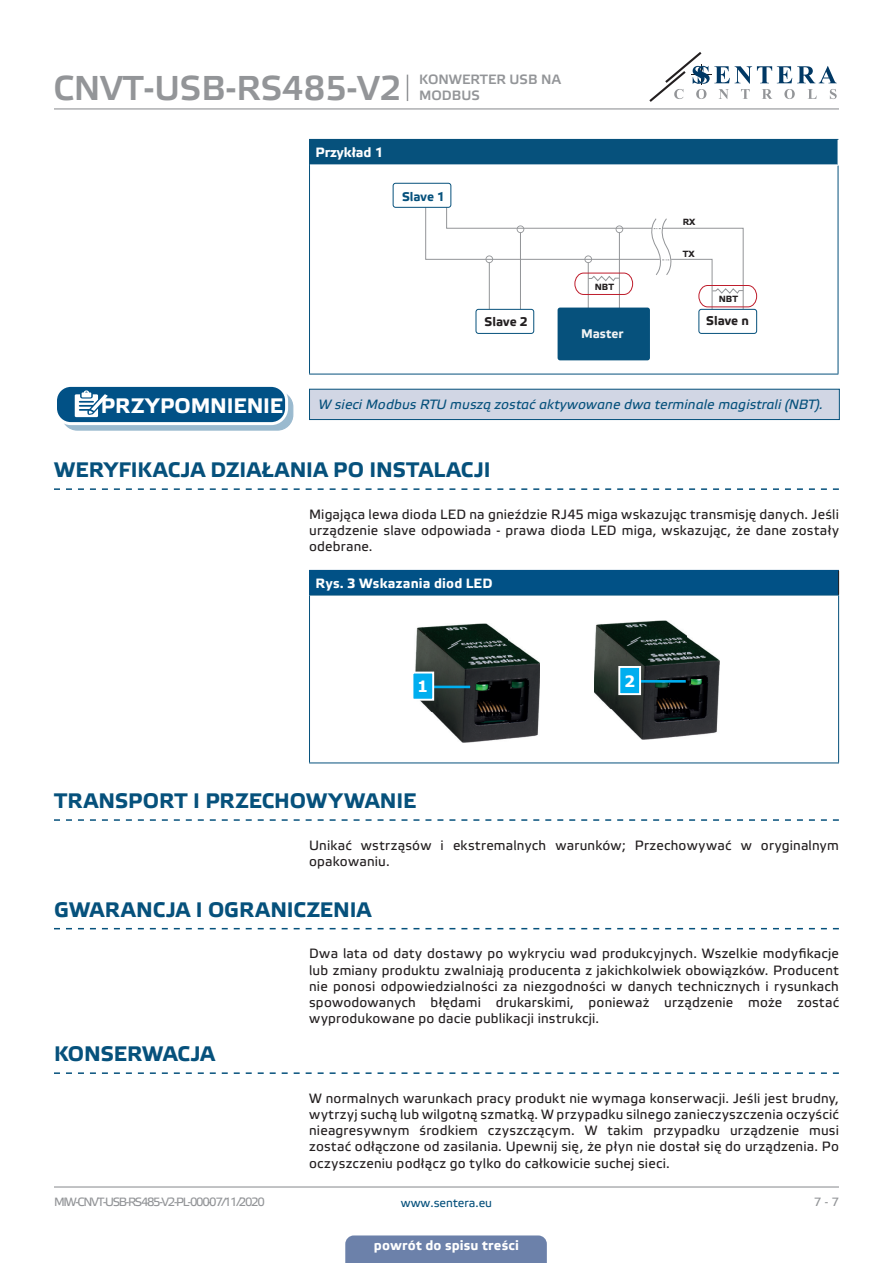
<style>
.page{position:relative;width:893px;height:1263px;background:#fff}
.page>*{position:absolute;margin:0;border:0;box-sizing:border-box;transform-origin:0 0}
.t1{font:34.5px "Etelka Medium Pro";color:#939598}
.t2{font:700 21px "Etelka Text Pro";color:#06517c}
.t3{font:700 21px "Etelka Text Pro";letter-spacing:-.005em;color:#fff}
.t4{font:700 15.6px "Verdana";color:#fff}
.body{font:13.5px/16.2px "Etelka Text Pro";letter-spacing:.015em;color:#231f20;text-align:justify}
.attention{font:italic 13.5px "Etelka Text Pro";letter-spacing:.005em;color:#06517c}
.table_text{font:700 13.5px "Etelka Text Pro";letter-spacing:.015em;color:#fff}
.t5{font:13.5px/16.2px "Etelka Medium Pro";color:#939598}
.head-table{font:700 13.5px "Etelka Text Pro";color:#fff}
.t6{font:700 12.6px "Etelka Text Pro";color:#231f20}
.t7{font:700 12.6px "Etelka Text Pro";color:#f2f3f4}
.t8{font:700 12.6px "Etelka Text Pro";color:#06517c}
.t9{font:12px "Etelka Text Pro";letter-spacing:-.115em;color:#939598}
.t10{font:12px "Etelka Text Pro";color:#06517c}
.t11{font:700 9px "Etelka Text Pro";color:#231f20}
</style>
<div class="page">
<hr style="left:54px;top:108px;width:785px;height:1px;background:#939598">
<hr style="left:54px;top:1186px;width:785px;height:1px;background:#939598">
<svg style="left:649px;top:52px;width:188px;height:50px"></svg>
<div style="left:345px;top:1235px;width:202px;height:28px;background:#6c81aa"></div>
<svg style="left:54px;top:488px;width:785px;height:2px"></svg>
<div style="left:309px;top:139px;width:529px;height:26px;background:#06517c"></div>
<hr style="left:309px;top:165px;width:1px;height:209px;background:#06517c">
<hr style="left:838px;top:165px;width:1px;height:209px;background:#06517c">
<hr style="left:309px;top:374px;width:529px;height:1px;background:#06517c">
<hr style="left:310px;top:164px;width:528px;height:1px;background:#fff">
<div style="left:558px;top:308px;width:92px;height:52px;background:#06517c;border-radius:3px"></div>
<svg style="left:425px;top:188px;width:332px;height:152px"></svg>
<div style="left:393px;top:183px;width:58px;height:24px;background:#fff;border-radius:3px"></div>
<div style="left:393px;top:183px;width:58px;height:25px;border:1px solid #06517c;border-radius:3px"></div>
<div style="left:309px;top:389px;width:530px;height:30px;background:#d1d6e4"></div>
<div style="left:309px;top:389px;width:531px;height:31px;border:1px solid #06517c"></div>
<div style="left:62px;top:392px;width:231px;height:38px;background:#9abacf;border-radius:15px"></div>
<div style="left:61px;top:391px;width:232px;height:40px;border:1px solid #015186;border-radius:15px"></div>
<div style="left:56px;top:385px;width:231px;height:39px;background:#015186;border-radius:15px"></div>
<div style="left:54px;top:384px;width:234px;height:41px;border:3px solid #fff;border-radius:15px"></div>
<svg style="left:75px;top:390px;width:39px;height:34px"></svg>
<svg style="left:54px;top:819px;width:785px;height:2px"></svg>
<svg style="left:54px;top:928px;width:785px;height:1px"></svg>
<svg style="left:54px;top:1072px;width:785px;height:2px"></svg>
<div style="left:309px;top:570px;width:530px;height:25px;background:#015186"></div>
<hr style="left:309px;top:595px;width:530px;height:1px;background:#06517c">
<svg style="left:838px;top:571px;width:1px;height:24px"></svg>
<hr style="left:309px;top:595px;width:1px;height:167px;background:#06517c">
<hr style="left:838px;top:595px;width:1px;height:167px;background:#06517c">
<hr style="left:309px;top:762px;width:530px;height:1px;background:#06517c">
<img style="left:415px;top:624px;width:125px;height:118px">
<img style="left:594px;top:621px;width:125px;height:118px">
<hr style="left:634px;top:680px;width:52px;height:3px;background:#00aeef">
<div style="left:619px;top:667px;width:21px;height:27px;background:#00aeef"></div>
<div style="left:618px;top:666px;width:23px;height:29px;border:2px solid #fff"></div>
<hr style="left:427px;top:686px;width:43px;height:2px;background:#00aeef">
<div style="left:412px;top:672px;width:21px;height:28px;background:#00aeef"></div>
<div style="left:411px;top:672px;width:23px;height:29px;border:2px solid #fff"></div>
<svg style="left:407px;top:75px;width:1px;height:26px"></svg>
<h1 class="t1" style="left:53px;top:69px;width:350px">CNVT-USB-RS485-V2</h1>
<p class="t5" style="left:419px;top:72px;width:143px">KONWERTER USB NA<br>MODBUS</p>
<p class="head-table" style="left:315px;top:145px;width:70px">Przykład 1</p>
<p class="t8" style="left:402px;top:189px;width:45px">Slave 1</p>
<p class="t6" style="left:485px;top:315px;width:45px">Slave 2</p>
<p class="t11" style="left:595px;top:282px;width:21px">NBT</p>
<p class="t7" style="left:581px;top:327px;width:44px">Master</p>
<p class="t11" style="left:683px;top:217px;width:14px">RX</p>
<p class="t11" style="left:683px;top:248px;width:13px">ТX</p>
<p class="t11" style="left:719px;top:294px;width:21px">NBT</p>
<p class="t6" style="left:706px;top:314px;width:44px">Slave n</p>
<p class="t3" style="left:101px;top:394px;width:184px">PRZYPOMNIENIE</p>
<p class="attention" style="left:318px;top:397px;width:506px">W sieci Modbus RTU muszą zostać aktywowane dwa terminale magistrali (NBT).</p>
<p class="t2" style="left:54px;top:458px;width:438px">WERYFIKACJA DZIAŁANIA PO INSTALACJI</p>
<p class="body" style="left:309px;top:507px;width:531px">Migająca lewa dioda LED na gnieździe RJ45 miga wskazując transmisję danych. Jeśli urządzenie slave odpowiada - prawa dioda LED miga, wskazując, że dane zostały odebrane.</p>
<p class="table_text" style="left:315px;top:575px;width:179px">Rys. 3 Wskazania diod LED</p>
<p class="t4" style="left:417px;top:675px;width:13px">1</p>
<p class="t4" style="left:624px;top:670px;width:13px">2</p>
<p class="t2" style="left:54px;top:789px;width:364px">TRANSPORT I PRZECHOWYWANIE</p>
<p class="body" style="left:309px;top:838px;width:531px">Unikać wstrząsów i ekstremalnych warunków; Przechowywać w oryginalnym opakowaniu.</p>
<p class="t2" style="left:54px;top:898px;width:319px">GWARANCJA I OGRANICZENIA</p>
<p class="body" style="left:309px;top:946px;width:531px">Dwa lata od daty dostawy po wykryciu wad produkcyjnych. Wszelkie modyfikacje lub zmiany produktu zwalniają producenta z jakichkolwiek obowiązków. Producent nie ponosi odpowiedzialności za niezgodności w danych technicznych i rysunkach spowodowanych błędami drukarskimi, ponieważ urządzenie może zostać wyprodukowane po dacie publikacji instrukcji.</p>
<p class="t2" style="left:54px;top:1042px;width:163px">KONSERWACJA</p>
<p class="body" style="left:309px;top:1091px;width:531px">W normalnych warunkach pracy produkt nie wymaga konserwacji. Jeśli jest brudny, wytrzyj suchą lub wilgotną szmatką. W przypadku silnego zanieczyszczenia oczyścić nieagresywnym środkiem czyszczącym. W takim przypadku urządzenie musi zostać odłączone od zasilania. Upewnij się, że płyn nie dostał się do urządzenia. Po oczyszczeniu podłącz go tylko do całkowicie suchej sieci.</p>
<p class="t9" style="left:54px;top:1195px;width:212px">MIW-CNVT-USB-RS485-V2-PL-000 -07 / 11 / 2020</p>
<p class="t10" style="left:401px;top:1196px;width:93px">www.sentera.eu</p>
<p class="t9" style="left:814px;top:1195px;width:27px">7 - 7</p>
<p class="table_text" style="left:374px;top:1238px;width:147px">powrót do spisu treści</p>
</div>
